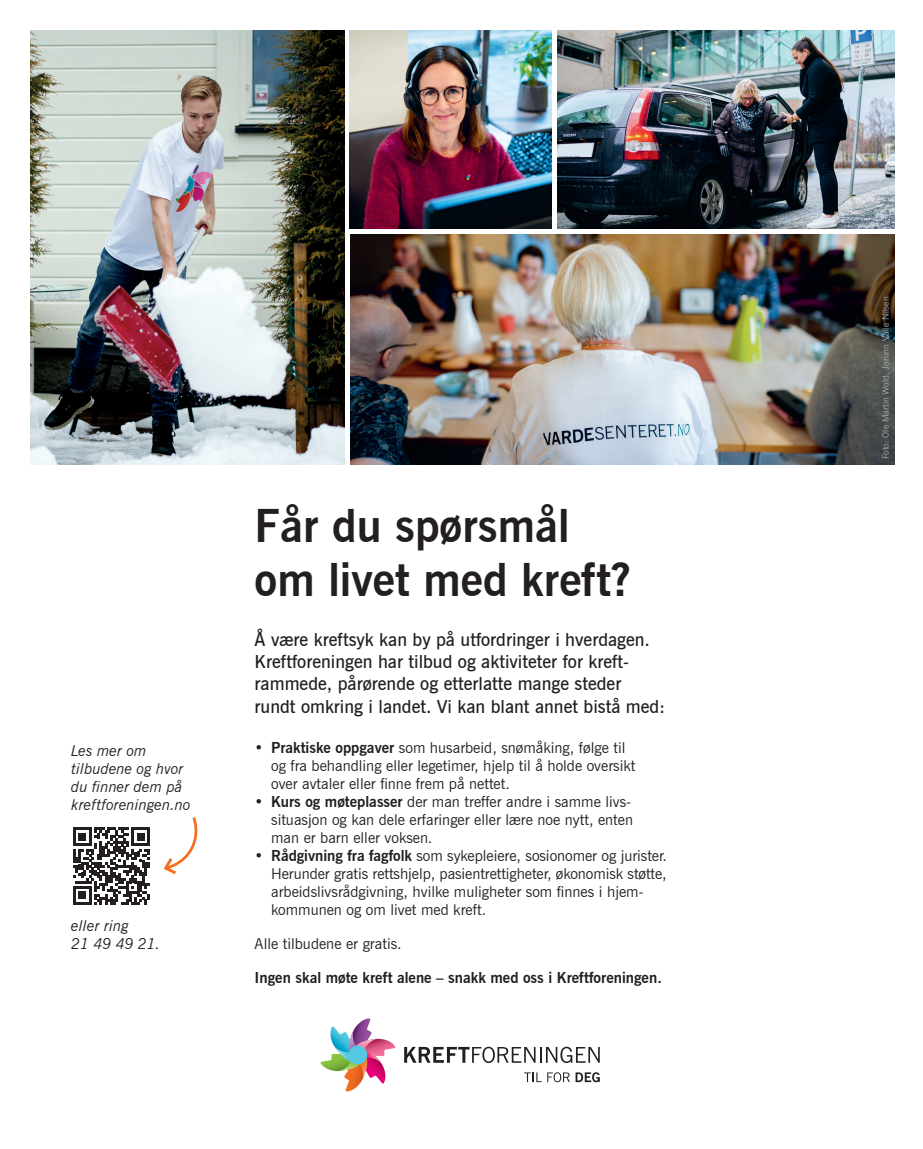
<style>
.page{position:relative;width:923px;height:1149px;background:#fff}
.page>*{position:absolute;margin:0;border:0;box-sizing:border-box;transform-origin:0 0}
.t1{font:700 45px/54px "News Gothic BT";color:#231f20}
.t2{font:600 18px/21.6px "News Gothic BT";color:#231f20}
.t3{font:15px/18px "News Gothic BT";color:#231f20}
.t4{font:italic 15px/18px "News Gothic BT";color:#231f20}
.t5{font:700 15px "News Gothic BT";color:#231f20}
.t6{font:9px "News Gothic BT";color:#a8a9ad}
.s1{font-weight:700}
</style>
<div class="page">
<img style="left:31px;top:30px;width:313px;height:434px">
<img style="left:350px;top:30px;width:202px;height:199px">
<img style="left:558px;top:30px;width:336px;height:199px">
<svg style="left:163px;top:817px;width:35px;height:57px"></svg>
<img style="left:350px;top:234px;width:544px;height:230px">
<svg style="left:558px;top:143px;width:35px;height:13px"></svg>
<svg style="left:73px;top:827px;width:77px;height:77px"></svg>
<svg style="left:404px;top:1046px;width:196px;height:16px"></svg>
<img style="left:320px;top:1018px;width:75px;height:72px">
<svg style="left:524px;top:1072px;width:76px;height:9px"></svg>
<p class="t4" style="left:71px;top:741px;width:121px">Les mer om tilbudene og hvor du finner dem på kreftforeningen.no</p>
<p class="t4" style="left:71px;top:916px;width:91px">eller ring<br>21 49 49 21.</p>
<h1 class="t1" style="left:255px;top:498px;width:378px">Får du spørsmål om livet med kreft?</h1>
<p class="t2" style="left:255px;top:628px;width:396px">Å være kreftsyk kan by på utfordringer i hverdagen.<br>Kreftforeningen har tilbud og aktiviteter for kreft&shy;rammede, pårørende og etterlatte mange steder</p>
<p class="t2" style="left:255px;top:695px;width:412px">rundt omkring i landet. Vi kan blant annet bistå med:</p>
<p class="t3" style="left:271px;top:738px;width:366px;text-indent:-16px">• <span class="s1">Praktiske oppgaver</span> som husarbeid, snømåking, følge til og fra behandling eller legetimer, hjelp til å holde oversikt over avtaler eller finne frem på nettet.</p>
<p class="t3" style="left:271px;top:792px;width:363px;text-indent:-16px">• <span class="s1">Kurs og møteplasser</span> der man treffer andre i samme livs&shy;situasjon og kan dele erfaringer eller lære noe nytt, enten man er barn eller voksen.</p>
<p class="t3" style="left:271px;top:846px;width:397px;text-indent:-17px">• <span class="s1">Rådgivning fra fagfolk</span> som sykepleiere, sosionomer og jurister.<br>Herunder gratis rettshjelp, pasientrettigheter, økonomisk støtte, arbeidslivsrådgivning, hvilke muligheter som finnes i hjem&shy;kommunen og om livet med kreft.</p>
<p class="t3" style="left:255px;top:934px;width:149px">Alle tilbudene er gratis.</p>
<p class="t5" style="left:255px;top:968px;width:409px">Ingen skal møte kreft alene – snakk med oss i Kreftforeningen.</p>
<p class="t6" style="left:880px;top:459px;width:164px;rotate:-90deg">Foto: Ole Martin Wold, Jorunn Valle Nilsen</p>
</div>
